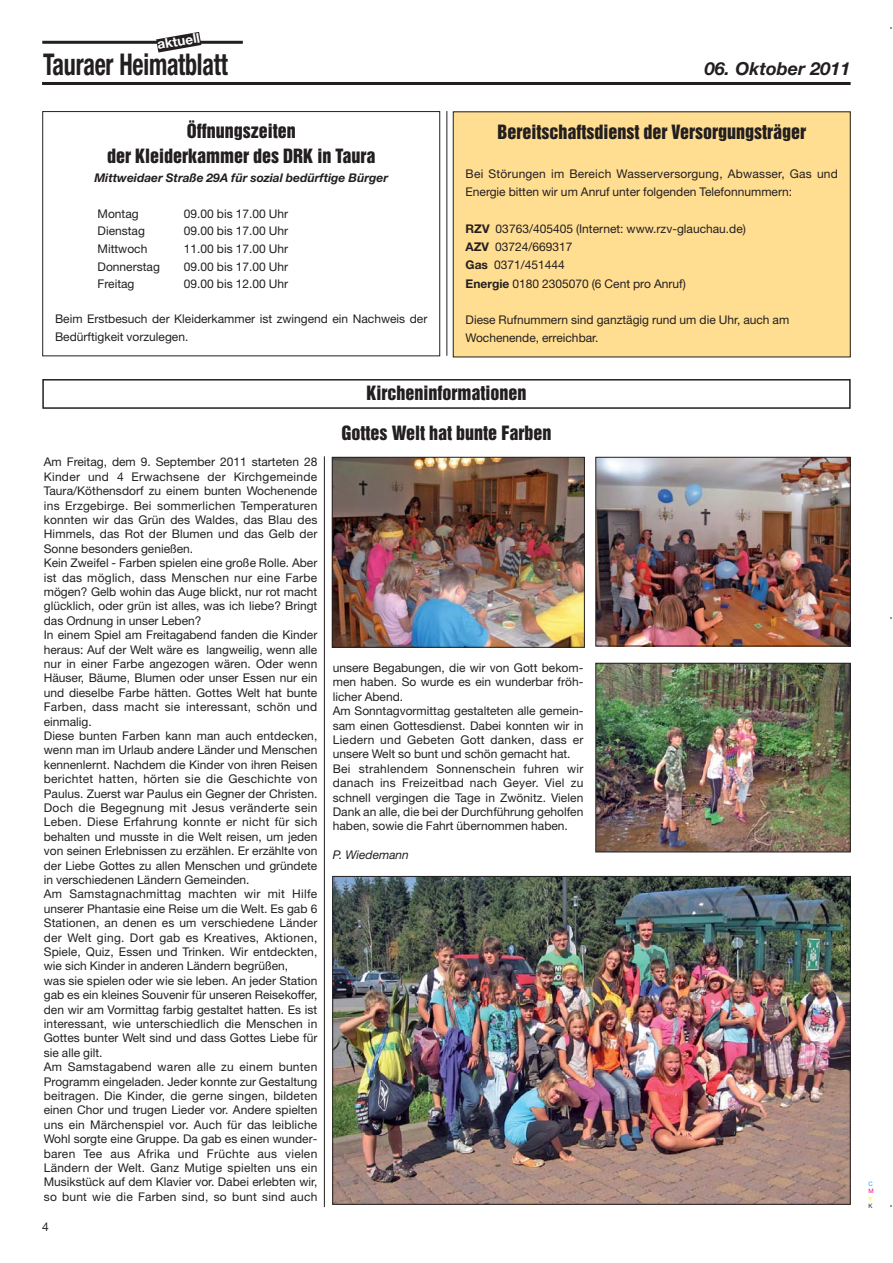
<style>
.page{position:relative;width:893px;height:1263px;background:#fff}
.page>*{position:absolute;margin:0;border:0;box-sizing:border-box;transform-origin:0 0}
.t1{font:700 condensed 30px "Helvetica Neue";letter-spacing:-.01em;color:#231f20;scale:.8 1}
.t2{font:18px/24.9px "Helvetica Inserat";color:#231f20;text-align:center}
.t3{font:italic 700 18px "Helvetica Neue";color:#231f20}
.t4{font:700 13.5px "Helvetica Neue";color:#fff}
.t5{font:12px/14.4px "Helvetica Neue";color:#231f20}
.t6{font:italic 700 12px "Helvetica Neue";color:#231f20}
.t7{font:italic 12px "Helvetica Neue";color:#231f20}
.t8{font:6px "Helvetica Neue";color:#00adef}
.t9{font:6px "Helvetica Neue";color:#ec008c}
.t10{font:6px "Helvetica Neue";color:#fff200}
.t11{font:6px "Helvetica Neue";color:#231f20}
.s1{font-weight:700}
</style>
<div class="page">
<hr style="left:42px;top:82px;width:808px;height:3px;background:#231f20">
<hr style="left:42px;top:41px;width:201px;height:3px;background:#231f20">
<svg style="left:156px;top:32px;width:45px;height:21px"></svg>
<hr style="left:324px;top:456px;width:1px;height:751px;background:#231f20">
<div style="left:453px;top:112px;width:397px;height:245px;background:#ffdd91"></div>
<div style="left:42px;top:379px;width:808px;height:30px;border:2px solid #231f20"></div>
<img style="left:334px;top:459px;width:248px;height:187px">
<div style="left:332px;top:457px;width:252px;height:191px;border:1px solid #231f20"></div>
<img style="left:334px;top:878px;width:514px;height:325px">
<img style="left:597px;top:459px;width:251px;height:185px">
<div style="left:595px;top:457px;width:255px;height:189px;border:1px solid #231f20"></div>
<img style="left:597px;top:665px;width:251px;height:185px">
<div style="left:595px;top:663px;width:255px;height:189px;border:1px solid #231f20"></div>
<hr style="left:446px;top:111px;width:1px;height:245px;background:#231f20">
<div style="left:42px;top:111px;width:398px;height:245px;border:1px solid #231f20"></div>
<p class="t4" style="left:156px;top:40px;width:44px;rotate:-10deg">aktuell</p>
<h1 class="t1" style="left:43px;top:53px;width:232px">Tauraer Heimatblatt</h1>
<h2 class="t3" style="left:704px;top:62px;width:147px">06. Oktober 2011</h2>
<h2 class="t2" style="left:107px;top:120px;width:270px">Öffnungszeiten<br>der Kleiderkammer des DRK in Taura</h2>
<p class="t6" style="left:94px;top:174px;width:295px">Mittweidaer Straße 29A für sozial bedürftige Bürger</p>
<p class="t5" style="left:98px;top:207px;width:43px">Montag</p>
<p class="t5" style="left:184px;top:207px;width:106px">09.00 bis 17.00 Uhr</p>
<p class="t5" style="left:98px;top:225px;width:49px">Dienstag</p>
<p class="t5" style="left:184px;top:225px;width:106px">09.00 bis 17.00 Uhr</p>
<p class="t5" style="left:98px;top:243px;width:51px">Mittwoch</p>
<p class="t5" style="left:184px;top:243px;width:106px">11.00 bis 17.00 Uhr</p>
<p class="t5" style="left:98px;top:260px;width:64px">Donnerstag</p>
<p class="t5" style="left:184px;top:260px;width:106px">09.00 bis 17.00 Uhr</p>
<p class="t5" style="left:98px;top:278px;width:38px">Freitag</p>
<p class="t5" style="left:184px;top:278px;width:106px">09.00 bis 12.00 Uhr</p>
<p class="t5" style="left:55px;top:312px;width:374px;line-height:17.7px">Beim Erstbesuch der Kleiderkammer ist zwingend ein Nachweis der<br>Bedürftigkeit vorzulegen.</p>
<h2 class="t2" style="left:497px;top:120px;width:310px">Bereitschaftsdienst der Versorgungsträger</h2>
<p class="t5" style="left:465px;top:166px;width:374px;line-height:18.1px">Bei Störungen im Bereich Wasserversorgung, Abwasser, Gas und<br>Energie bitten wir um Anruf unter folgenden Telefonnummern:</p>
<p class="t5" style="left:465px;top:221px;width:282px;line-height:18.1px"><span class="s1">RZV</span> 03763/405405 (Internet: www.rzv-glauchau.de)<br><span class="s1">AZV</span> 03724/669317<br><span class="s1">Gas</span> 0371/451444<br><span class="s1">Energie</span> 0180 2305070 (6 Cent pro Anruf)</p>
<p class="t5" style="left:465px;top:312px;width:325px;line-height:18.1px">Diese Rufnummern sind ganztägig rund um die Uhr, auch am<br>Wochenende, erreichbar.</p>
<h2 class="t2" style="left:366px;top:381px;width:161px">Kircheninformationen</h2>
<p class="t5" style="left:44px;top:456px;width:275px">Am Freitag, dem 9. September 2011 starteten 28<br>Kinder und 4 Erwachsene der Kirchgemeinde Taura/Köthensdorf zu einem bunten Wochenende ins Erzgebirge. Bei sommerlichen Temperaturen konnten wir das Grün des Waldes, das Blau des Himmels, das Rot der Blumen und das Gelb der Sonne besonders genießen.<br>Kein Zweifel - Farben spielen eine große Rolle. Aber ist das möglich, dass Menschen nur eine Farbe mögen? Gelb wohin das Auge blickt, nur rot macht glücklich, oder grün ist alles, was ich liebe? Bringt das Ordnung in unser Leben?<br>In einem Spiel am Freitagabend fanden die Kinder heraus: Auf der Welt wäre es langweilig, wenn alle nur in einer Farbe angezogen wären. Oder wenn Häuser, Bäume, Blumen oder unser Essen nur ein und dieselbe Farbe hätten. Gottes Welt hat bunte Farben, dass macht sie interessant, schön und einmalig.<br>Diese bunten Farben kann man auch entdecken, wenn man im Urlaub andere Länder und Menschen kennenlernt. Nachdem die Kinder von ihren Reisen berichtet hatten, hörten sie die Geschichte von Paulus. Zuerst war Paulus ein Gegner der Christen.<br>Doch die Begegnung mit Jesus veränderte sein Leben. Diese Erfahrung konnte er nicht für sich behalten und musste in die Welt reisen, um jeden von seinen Erlebnissen zu erzählen. Er erzählte von der Liebe Gottes zu allen Menschen und gründete in verschiedenen Ländern Gemeinden.<br>Am Samstagnachmittag machten wir mit Hilfe unserer Phantasie eine Reise um die Welt. Es gab 6<br>Stationen, an denen es um verschiedene Länder der Welt ging. Dort gab es Kreatives, Aktionen, Spiele, Quiz, Essen und Trinken. Wir entdeckten, wie sich Kinder in anderen Ländern begrüßen,<br>was sie spielen oder wie sie leben. An jeder Station gab es ein kleines Souvenir für unseren Reisekoffer, den wir am Vormittag farbig gestaltet hatten. Es ist interessant, wie unterschiedlich die Menschen in Gottes bunter Welt sind und dass Gottes Liebe für sie alle gilt.<br>Am Samstagabend waren alle zu einem bunten Programm eingeladen. Jeder konnte zur Gestaltung beitragen. Die Kinder, die gerne singen, bildeten einen Chor und trugen Lieder vor. Andere spielten uns ein Märchenspiel vor. Auch für das leibliche Wohl sorgte eine Gruppe. Da gab es einen wunder&shy;baren Tee aus Afrika und Früchte aus vielen Ländern der Welt. Ganz Mutige spielten uns ein Musikstück auf dem Klavier vor. Dabei erlebten wir, so bunt wie die Farben sind, so bunt sind auch</p>
<p class="t5" style="left:42px;top:1221px;width:8px">4</p>
<h2 class="t2" style="left:341px;top:422px;width:211px">Gottes Welt hat bunte Farben</h2>
<p class="t5" style="left:333px;top:662px;width:252px">unsere Begabungen, die wir von Gott bekom&shy;men haben. So wurde es ein wunderbar fröh&shy;licher Abend.<br>Am Sonntagvormittag gestalteten alle gemein&shy;sam einen Gottesdienst. Dabei konnten wir in Liedern und Gebeten Gott danken, dass er unsere Welt so bunt und schön gemacht hat.<br>Bei strahlendem Sonnenschein fuhren wir danach ins Freizeitbad nach Geyer. Viel zu schnell vergingen die Tage in Zwönitz. Vielen Dank an alle, die bei der Durchführung geholfen haben, sowie die Fahrt übernommen haben.</p>
<p class="t7" style="left:333px;top:851px;width:78px">P. Wiedemann</p>
<p class="t8" style="left:868px;top:1182px;width:6px">C</p>
<p class="t9" style="left:868px;top:1189px;width:7px">M</p>
<p class="t10" style="left:868px;top:1196px;width:5px">Y</p>
<p class="t11" style="left:868px;top:1204px;width:6px">K</p>
</div>
